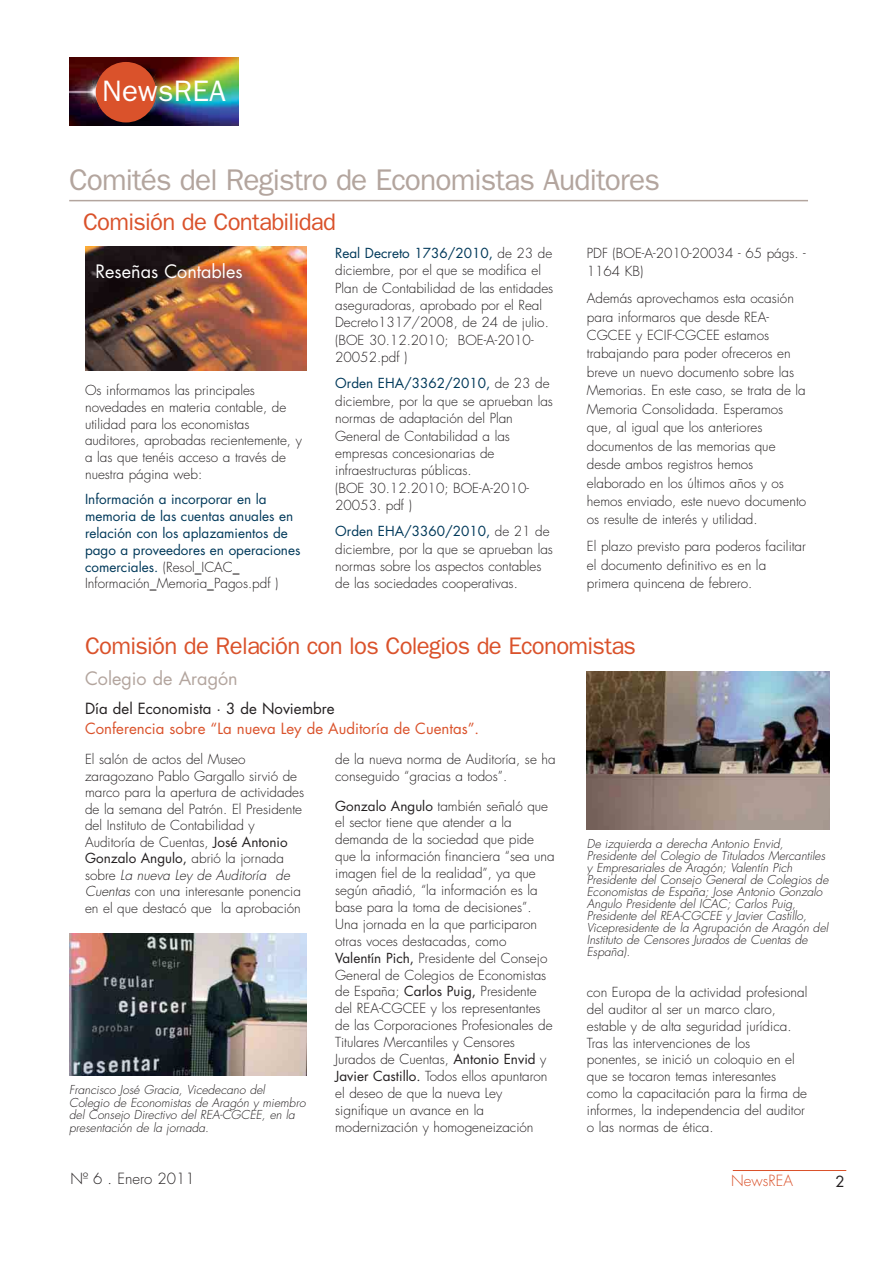
<style>
.page{position:relative;width:893px;height:1263px;background:#fff}
.page>*{position:absolute;margin:0;border:0;box-sizing:border-box;transform-origin:0 0}
.t1{font:30px "Franklin Gothic";letter-spacing:-.03em;color:#b3a59e}
.t2{font:29.7px "Franklin Gothic";letter-spacing:.01em;color:#fff}
.t3{font:24px "Franklin Gothic";letter-spacing:-.03em;color:#da522b}
.t4{font:18px "Futura";color:#fff}
.t5{font:18px "Futura";color:#b3a59e}
.t6{font:15px "Futura";color:#da522b}
.t7{font:15px "Futura";color:#231f20}
.t8{font:300 15px "Futura";color:#231f20}
.t9{font:300 15px "Futura";color:#da522b}
.t10{font:300 13.5px/17px "Futura";color:#231f20}
.t11{font:13.5px/16.8px "Futura";color:#00395a}
.t12{font:italic 300 12px/12px "Futura";color:#231f20}
.s1{font-weight:400;color:#00395a}
.s2{font-weight:300;color:#231f20}
.s3{font-weight:400}
.s4{font-style:italic}
</style>
<div class="page">
<hr style="left:733px;top:1170px;width:113px;height:1px;background:#da522b">
<img style="left:69px;top:58px;width:170px;height:68px">
<div style="left:96px;top:62px;width:60px;height:60px;background:#da522b;border-radius:50%"></div>
<img style="left:85px;top:247px;width:221px;height:124px">
<img style="left:587px;top:671px;width:243px;height:158px">
<img style="left:69px;top:933px;width:237px;height:142px">
<hr style="left:69px;top:200px;width:739px;height:1px;background:#b3a59e">
<h2 class="t2" style="left:102px;top:81px;width:125px">NewsREA</h2>
<h1 class="t1" style="left:69px;top:169px;width:592px">Comités del Registro de Economistas Auditores</h1>
<h3 class="t3" style="left:83px;top:213px;width:255px">Comisión de Contabilidad</h3>
<p class="t10" style="left:587px;top:245px;width:220px;line-height:18.5px">PDF (BOE-A-2010-20034 - 65 págs. -<br>1164 KB)</p>
<p class="t10" style="left:587px;top:290px;width:221px;line-height:18.5px">Además aprovechamos esta ocasión para informaros que desde REA-<br>CGCEE y ECIF-CGCEE estamos trabajando para poder ofreceros en breve un nuevo documento sobre las<br>Memorias. En este caso, se trata de la<br>Memoria Consolidada. Esperamos que, al igual que los anteriores documentos de las memorias que desde ambos registros hemos elaborado en los últimos años y os hemos enviado, este nuevo documento os resulte de interés y utilidad.</p>
<p class="t10" style="left:587px;top:538px;width:221px;line-height:18.5px">El plazo previsto para poderos facilitar el documento definitivo es en la primera quincena de febrero.</p>
<p class="t10" style="left:335px;top:245px;width:220px;line-height:17.4px"><span class="s1">Real Decreto 1736/2010,</span> de 23 de diciembre, por el que se modifica el<br>Plan de Contabilidad de las entidades aseguradoras, aprobado por el Real<br>Decreto1317/2008, de 24 de julio. (BOE 30.12.2010; BOE-A-2010-<br>20052.pdf )</p>
<p class="t10" style="left:335px;top:376px;width:219px;line-height:17.4px"><span class="s1">Orden EHA/3362/2010,</span> de 23 de diciembre, por la que se aprueban las normas de adaptación del Plan<br>General de Contabilidad a las empresas concesionarias de infraestructuras públicas.<br>(BOE 30.12.2010; BOE-A-2010-<br>20053. pdf )</p>
<p class="t10" style="left:335px;top:524px;width:219px;line-height:17.4px"><span class="s1">Orden EHA/3360/2010,</span> de 21 de diciembre, por la que se aprueban las normas sobre los aspectos contables de las sociedades cooperativas.</p>
<h3 class="t4" style="left:96px;top:263px;width:148px">Reseñas Contables</h3>
<p class="t10" style="left:85px;top:383px;width:218px">Os informamos las principales novedades en materia contable, de utilidad para los economistas auditores, aprobadas recientemente, y a las que tenéis acceso a través de nuestra página web:</p>
<p class="t11" style="left:85px;top:492px;width:217px">Información a incorporar en la memoria de las cuentas anuales en relación con los aplazamientos de pago a proveedores en operaciones comerciales. <span class="s2">(Resol_ICAC_<br>Información_Memoria_Pagos.pdf )</span></p>
<h3 class="t3" style="left:85px;top:638px;width:552px">Comisión de Relación con los Colegios de Economistas</h3>
<h3 class="t5" style="left:85px;top:670px;width:154px">Colegio de Aragón</h3>
<p class="t7" style="left:85px;top:701px;width:251px">Día del Economista · 3 de Noviembre</p>
<p class="t6" style="left:85px;top:721px;width:396px">Conferencia sobre “La nueva Ley de Auditoría de Cuentas”.</p>
<p class="t10" style="left:85px;top:752px;width:221px;line-height:16.5px">El salón de actos del Museo zaragozano Pablo Gargallo sirvió de marco para la apertura de actividades de la semana del Patrón. El Presidente del Instituto de Contabilidad y Auditoría de Cuentas, <span class="s3">José Antonio Gonzalo Angulo,</span> abrió la jornada<br>s o b r e <span class="s4">La nueva Ley de Auditoría de Cuentas</span> con una interesante ponencia en el que destacó que la aprobación</p>
<p class="t10" style="left:335px;top:752px;width:222px">de la nueva norma de Auditoría, se ha conseguido “gracias a todos”.</p>
<p class="t10" style="left:335px;top:798px;width:221px"><span class="s3">Gonzalo Angulo</span> también señaló que el sector tiene que atender a la demanda de la sociedad que pide que la información financiera “sea una imagen fiel de la realidad”, ya que según añadió, “la información es la base para la toma de decisiones”.<br>Una jornada en la que participaron otras voces destacadas, como <span class="s3">Valentín Pich,</span> Presidente del Consejo General de Colegios de Economistas de España; <span class="s3">Carlos Puig,</span> Presidente del REA-CGCEE y los representantes de las Corporaciones Profesionales de Titulares Mercantiles y Censores Jurados de Cuentas, <span class="s3">Antonio Envid</span> y <span class="s3">Javier Castillo.</span> Todos ellos apuntaron el deseo de que la nueva Ley signifique un avance en la modernización y homogeneización</p>
<p class="t12" style="left:69px;top:1084px;width:240px;line-height:12.8px">Francisco José Gracia, Vicedecano del Colegio de Economistas de Aragón y miembro del Consejo Directivo del REA-CGCEE, en la presentación de la jornada.</p>
<p class="t12" style="left:587px;top:839px;width:245px">De izquierda a derecha Antonio Envid, Presidente del Colegio de Titulados Mercantiles y Empresariales de Aragón; Valentín Pich Presidente del Consejo General de Colegios de Economistas de España; Jose Antonio Gonzalo Angulo Presidente del ICAC; Carlos Puig, Presidente del REA-CGCEE y Javier Castillo, Vicepresidente de la Agrupación de Aragón del Instituto de Censores J urados de Cuentas de España).</p>
<p class="t10" style="left:587px;top:985px;width:222px">con Europa de la actividad profesional del auditor al ser un marco claro, estable y de alta seguridad jurídica.<br>Tras las intervenciones de los ponentes, se inició un coloquio en el que se tocaron temas interesantes como la capacitación para la firma de informes, la independencia del auditor o las normas de ética.</p>
<p class="t8" style="left:71px;top:1172px;width:126px">Nº 6 . Enero 2011</p>
<p class="t9" style="left:731px;top:1174px;width:63px">NewsREA</p>
<p class="t7" style="left:835px;top:1175px;width:11px">2</p>
</div>
